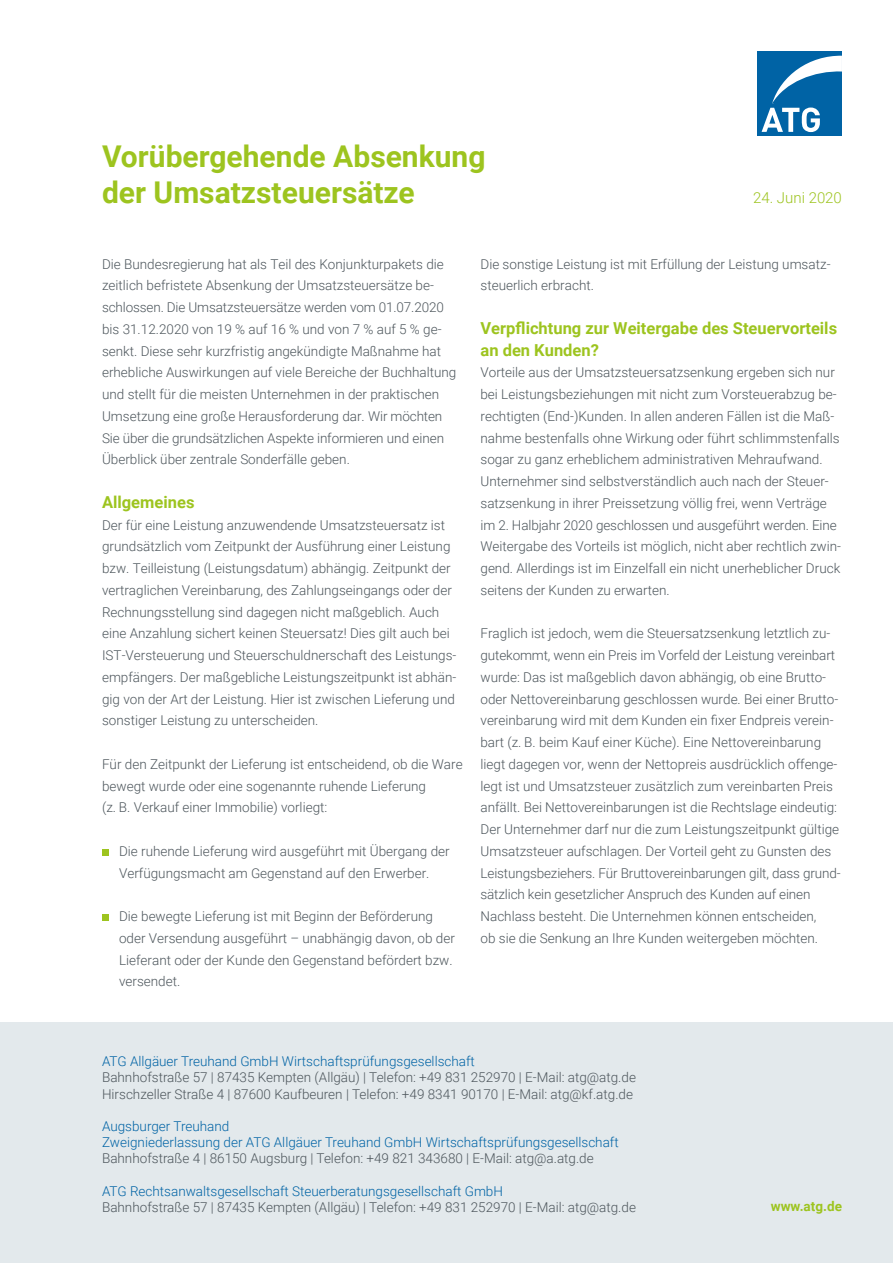
<style>
.page{position:relative;width:893px;height:1263px;background:#fff}
.page>*{position:absolute;margin:0;border:0;box-sizing:border-box;transform-origin:0 0}
.t1{font:700 30px/36px "Roboto";color:#9dc41f}
.t2{font:700 16.5px/21.8px "Roboto";color:#9dc41f}
.t3{font:300 15px "Roboto";color:#9dc41f}
.t4{font:300 13.5px/21.8px "Roboto";color:#4d565c}
.t5{font:300 13.5px/16.2px "Roboto";color:#0063a5}
.t6{font:700 13.5px "Roboto";color:#9dc41f}
</style>
<div class="page">
<div style="left:102px;top:849px;width:6px;height:7px;background:#9dc41f"></div>
<svg style="left:102px;top:915px;width:6px;height:6px"></svg>
<div style="left:757px;top:51px;width:85px;height:84px;background:#0063a5"></div>
<svg style="left:762px;top:55px;width:80px;height:77px"></svg>
<div style="left:0;top:1023px;width:893px;height:240px;background:#e3e9ec"></div>
<h1 class="t1" style="left:102px;top:137px;width:385px">Vorübergehende Absenkung der Umsatzsteuersätze</h1>
<p class="t3" style="left:753px;top:187px;width:90px">24. Juni 2020</p>
<p class="t4" style="left:102px;top:252px;width:356px">Die Bundesregierung hat als Teil des Konjunkturpakets die zeitlich befristete Absenkung der Umsatzsteuersätze be&shy;schlossen. Die Umsatzsteuersätze werden vom 01.07.2020 bis 31.12.2020 von 19 % auf 16 % und von 7 % auf 5 % ge&shy;senkt. Diese sehr kurzfristig angekündigte Maßnahme hat erhebliche Auswirkungen auf viele Bereiche der Buchhaltung und stellt für die meisten Unternehmen in der praktischen Umsetzung eine große Herausforderung dar. Wir möchten Sie über die grundsätzlichen Aspekte informieren und einen Überblick über zentrale Sonderfälle geben.</p>
<p class="t2" style="left:102px;top:490px;width:94px">Allgemeines</p>
<p class="t4" style="left:102px;top:513px;width:356px">Der für eine Leistung anzuwendende Umsatzsteuersatz ist grundsätzlich vom Zeitpunkt der Ausführung einer Leistung bzw. Teilleistung (Leistungsdatum) abhängig. Zeitpunkt der vertraglichen Vereinbarung, des Zahlungseingangs oder der Rechnungsstellung sind dagegen nicht maßgeblich. Auch eine Anzahlung sichert keinen Steuersatz! Dies gilt auch bei IST-Versteuerung und Steuerschuldnerschaft des Leistungs&shy;empfängers. Der maßgebliche Leistungszeitpunkt ist abhän&shy;gig von der Art der Leistung. Hier ist zwischen Lieferung und sonstiger Leistung zu unterscheiden.</p>
<p class="t4" style="left:102px;top:753px;width:362px">Für den Zeitpunkt der Lieferung ist entscheidend, ob die Ware bewegt wurde oder eine sogenannte ruhende Lieferung<br>(z. B. Verkauf einer Immobilie) vorliegt:</p>
<p class="t4" style="left:119px;top:840px;width:332px">Die ruhende Lieferung wird ausgeführt mit Übergang der<br>Verfügungsmacht am Gegenstand auf den Erwerber.</p>
<p class="t4" style="left:119px;top:905px;width:337px">Die bewegte Lieferung ist mit Beginn der Beförderung oder Versendung ausgeführt – unabhängig davon, ob der Lieferant oder der Kunde den Gegenstand befördert bzw. versendet.</p>
<p class="t4" style="left:480px;top:252px;width:352px">Die sonstige Leistung ist mit Erfüllung der Leistung umsatz&shy;steuerlich erbracht.</p>
<p class="t2" style="left:480px;top:316px;width:358px">Verpflichtung zur Weitergabe des Steuervorteils an den Kunden?</p>
<p class="t4" style="left:480px;top:361px;width:362px">Vorteile aus der Umsatzsteuersatzsenkung ergeben sich nur bei Leistungsbeziehungen mit nicht zum Vorsteuerabzug be&shy;rechtigten (End-)Kunden. In allen anderen Fällen ist die Maß&shy;nahme bestenfalls ohne Wirkung oder führt schlimmstenfalls sogar zu ganz erheblichem administrativen Mehraufwand.<br>Unternehmer sind selbstverständlich auch nach der Steuer&shy;satzsenkung in ihrer Preissetzung völlig frei, wenn Verträge im 2. Halbjahr 2020 geschlossen und ausgeführt werden. Eine Weitergabe des Vorteils ist möglich, nicht aber rechtlich zwin&shy;gend. Allerdings ist im Einzelfall ein nicht unerheblicher Druck seitens der Kunden zu erwarten.</p>
<p class="t4" style="left:480px;top:622px;width:361px">Fraglich ist jedoch, wem die Steuersatzsenkung letztlich zu&shy;gutekommt, wenn ein Preis im Vorfeld der Leistung vereinbart wurde: Das ist maßgeblich davon abhängig, ob eine Brutto&shy;oder Nettovereinbarung geschlossen wurde. Bei einer Brutto&shy;vereinbarung wird mit dem Kunden ein fixer Endpreis verein&shy;bart (z. B. beim Kauf einer Küche). Eine Nettovereinbarung liegt dagegen vor, wenn der Nettopreis ausdrücklich offenge&shy;legt ist und Umsatzsteuer zusätzlich zum vereinbarten Preis anfällt. Bei Nettovereinbarungen ist die Rechtslage eindeutig:<br>Der Unternehmer darf nur die zum Leistungszeitpunkt gültige Umsatzsteuer aufschlagen. Der Vorteil geht zu Gunsten des Leistungsbeziehers. Für Bruttovereinbarungen gilt, dass grund&shy;sätzlich kein gesetzlicher Anspruch des Kunden auf einen Nachlass besteht. Die Unternehmen können entscheiden,<br>ob sie die Senkung an Ihre Kunden weitergeben möchten.</p>
<p class="t5" style="left:102px;top:1053px;width:374px">ATG Allgäuer Treuhand GmbH Wirtschaftsprüfungsgesellschaft</p>
<p class="t4" style="left:102px;top:1069px;width:535px;line-height:16.2px">Bahnhofstraße 57 | 87435 Kempten (Allgäu) | Telefon: +49 831 252970 | E-Mail: atg@atg.de<br>Hirschzeller Straße 4 | 87600 Kaufbeuren | Telefon: +49 8341 90170 | E-Mail: atg@kf.atg.de</p>
<p class="t5" style="left:102px;top:1117px;width:518px">Augsburger Treuhand<br>Zweigniederlassung der ATG Allgäuer Treuhand GmbH Wirtschaftsprüfungsgesellschaft</p>
<p class="t4" style="left:102px;top:1147px;width:493px">Bahnhofstraße 4 | 86150 Augsburg | Telefon: +49 821 343680 | E-Mail: atg@a.atg.de</p>
<p class="t5" style="left:102px;top:1182px;width:402px">ATG Rechtsanwaltsgesellschaft Steuerberatungsgesellschaft GmbH</p>
<p class="t4" style="left:102px;top:1196px;width:535px">Bahnhofstraße 57 | 87435 Kempten (Allgäu) | Telefon: +49 831 252970 | E-Mail: atg@atg.de</p>
<p class="t6" style="left:771px;top:1196px;width:73px">www.atg.de</p>
</div>
